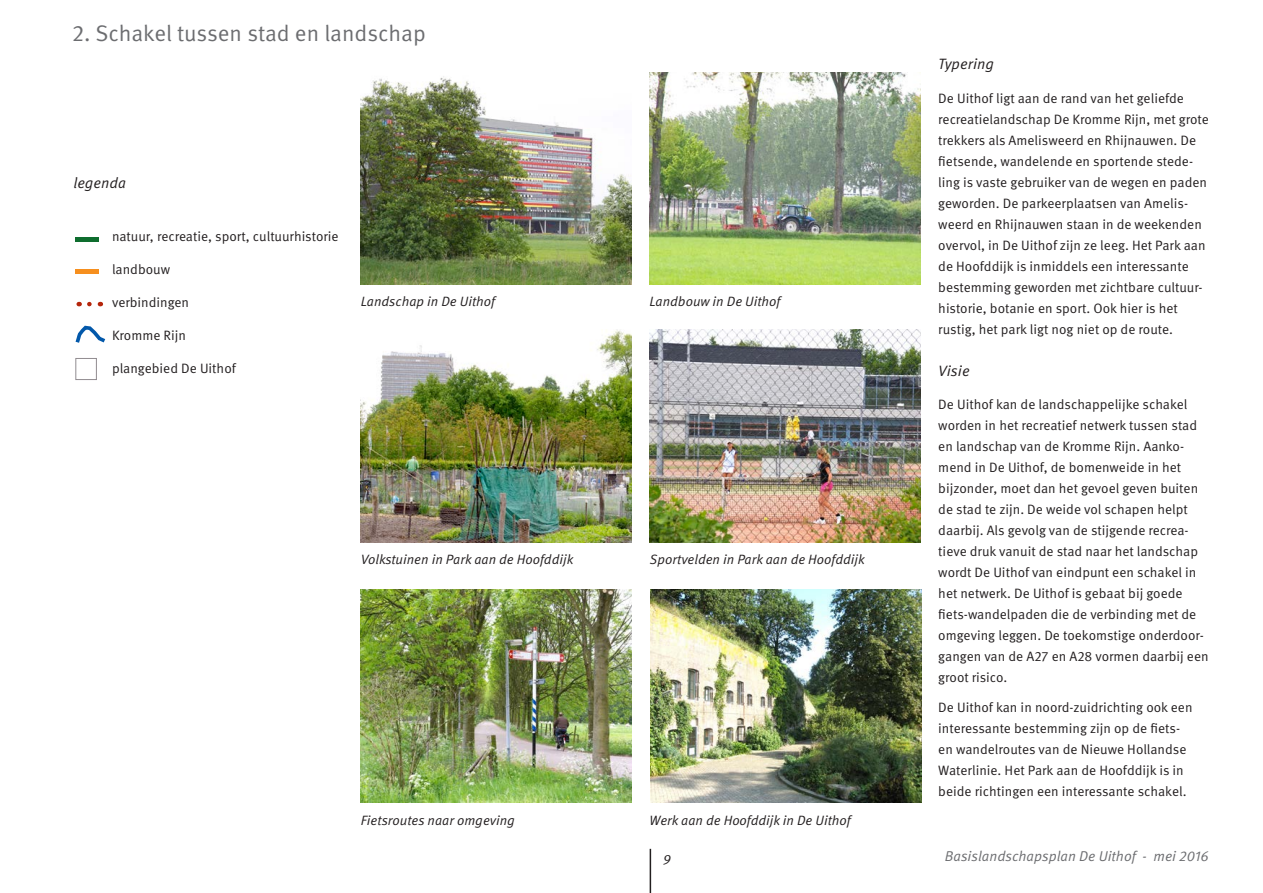
<style>
.page{position:relative;width:1263px;height:893px;background:#fff}
.page>*{position:absolute;margin:0;border:0;box-sizing:border-box;transform-origin:0 0}
.t1{font:22.5px "Meta OT";letter-spacing:-.005em;color:#6c6d70}
.t2{font:italic 15px "Meta OT";color:#231f20}
.t3{font:italic 14.25px "Meta OT";color:#6c6d70}
.t4{font:13.65px/21px "Meta OT";color:#231f20}
.t5{font:italic 13.5px "Meta OT";color:#231f20}
</style>
<div class="page">
<hr style="left:650px;top:849px;width:1px;height:44px;background:#231f20">
<hr style="left:75px;top:270px;width:24px;height:4px;background:#f68f1e">
<hr style="left:75px;top:237px;width:24px;height:4px;background:#0e6d2e">
<svg style="left:75px;top:325px;width:31px;height:18px"></svg>
<svg style="left:89px;top:302px;width:12px;height:4px"></svg>
<img style="left:650px;top:72px;width:271px;height:213px">
<img style="left:650px;top:330px;width:271px;height:212px">
<img style="left:361px;top:76px;width:271px;height:209px">
<img style="left:361px;top:330px;width:271px;height:212px">
<img style="left:361px;top:590px;width:271px;height:212px">
<img style="left:650px;top:590px;width:271px;height:212px">
<div style="left:76px;top:358px;width:21px;height:22px;border:1px solid #918c90"></div>
<h1 class="t1" style="left:72px;top:20px;width:355px">2. Schakel tussen stad en landschap</h1>
<p class="t2" style="left:73px;top:174px;width:54px">legenda</p>
<p class="t4" style="left:112px;top:226px;width:228px">natuur, recreatie, sport, cultuurhistorie</p>
<p class="t4" style="left:112px;top:259px;width:60px">landbouw</p>
<p class="t4" style="left:112px;top:292px;width:79px">verbindingen</p>
<p class="t4" style="left:112px;top:325px;width:76px">Kromme Rijn</p>
<p class="t4" style="left:112px;top:358px;width:125px">plangebied De Uithof</p>
<p class="t5" style="left:361px;top:294px;width:136px">Landschap in De Uithof</p>
<p class="t5" style="left:650px;top:293px;width:132px">Landbouw in De Uithof</p>
<p class="t5" style="left:361px;top:552px;width:214px">Volkstuinen in Park aan de Hoofddijk</p>
<p class="t5" style="left:650px;top:552px;width:216px">Sportvelden in Park aan de Hoofddijk</p>
<p class="t5" style="left:361px;top:812px;width:155px">Fietsroutes naar omgeving</p>
<p class="t5" style="left:650px;top:812px;width:202px">Werk aan de Hoofddijk in De Uithof</p>
<p class="t2" style="left:938px;top:55px;width:57px">Typering</p>
<p class="t4" style="left:938px;top:88px;width:272px">De Uithof ligt aan de rand van het geliefde recreatielandschap De Kromme Rijn, met grote trekkers als Amelisweerd en Rhijnauwen. De fietsende, wandelende en sportende stede&shy;ling is vaste gebruiker van de wegen en paden geworden. De parkeerplaatsen van Amelis&shy;weerd en Rhijnauwen staan in de weekenden overvol, in De Uithof zijn ze leeg. Het Park aan de Hoofddijk is inmiddels een interessante bestemming geworden met zichtbare cultuur&shy;historie, botanie en sport. Ook hier is het rustig, het park ligt nog niet op de route.</p>
<p class="t2" style="left:938px;top:362px;width:33px">Visie</p>
<p class="t4" style="left:938px;top:394px;width:272px">De Uithof kan de landschappelijke schakel worden in het recreatief netwerk tussen stad en landschap van de Kromme Rijn. Aanko&shy;mend in De Uithof, de bomenweide in het bijzonder, moet dan het gevoel geven buiten de stad te zijn. De weide vol schapen helpt daarbij. Als gevolg van de stijgende recrea&shy;tieve druk vanuit de stad naar het landschap wordt De Uithof van eindpunt een schakel in het netwerk. De Uithof is gebaat bij goede fiets-wandelpaden die de verbinding met de omgeving leggen. De toekomstige onderdoor&shy;gangen van de A27 en A28 vormen daarbij een groot risico.</p>
<p class="t4" style="left:938px;top:697px;width:256px">De Uithof kan in noord-zuidrichting ook een interessante bestemming zijn op de fiets&shy;en wandelroutes van de Nieuwe Hollandse Waterlinie. Het Park aan de Hoofddijk is in beide richtingen een interessante schakel.</p>
<p class="t5" style="left:663px;top:851px;width:9px">9</p>
<p class="t3" style="left:945px;top:848px;width:265px">Basislandschapsplan De Uithof - mei 2016</p>
</div>
